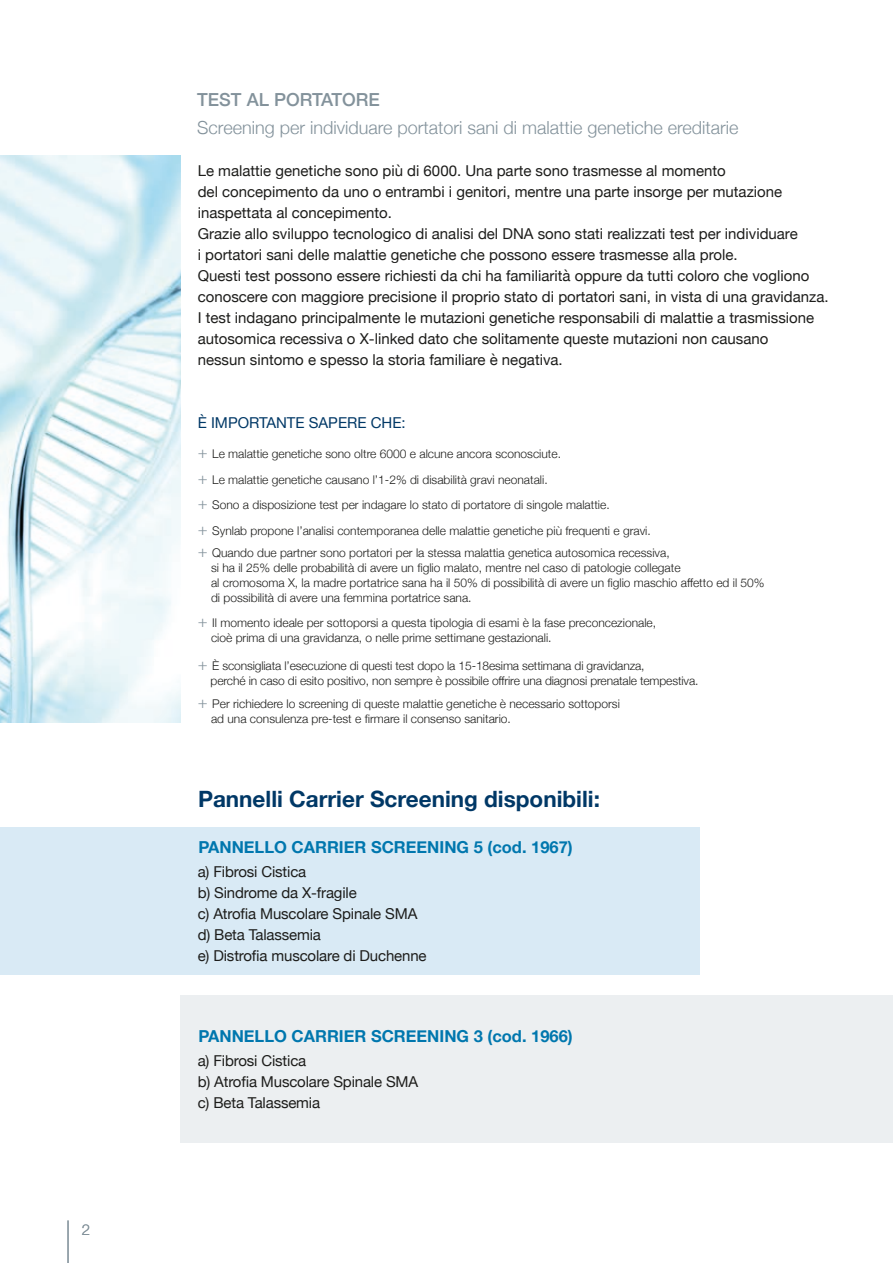
<style>
.page{position:relative;width:893px;height:1263px;background:#fff}
.page>*{position:absolute;margin:0;border:0;box-sizing:border-box;transform-origin:0 0}
.t1{font:700 22.5px "Helvetica Neue";color:#003866}
.t2{font:300 18px "Helvetica Neue";color:#83929b}
.t3{font:500 18px "Helvetica Neue";color:#83929b}
.t4{font:700 16.5px "Helvetica Neue";color:#0077ae}
.t5{font:15px/21px "Helvetica Neue";color:#1d1d1b}
.t6{font:15px "Helvetica Neue";color:#003866}
.t7{font:300 15px "Helvetica Neue";color:#83929b}
.t8{font:300 12px/15px "Helvetica Neue";color:#1d1d1b}
.s1{font-size:16.5px;color:#83929b}
</style>
<div class="page">
<div style="left:0;top:828px;width:699px;height:147px;background:#d9eaf5"></div>
<div style="left:181px;top:996px;width:712px;height:147px;background:#eceff1"></div>
<img style="left:0;top:156px;width:181px;height:567px">
<hr style="left:67px;top:1220px;width:2px;height:43px;background:#83929b">
<p class="t7" style="left:82px;top:1217px;width:10px">2</p>
<h2 class="t3" style="left:197px;top:85px;width:184px">TEST AL PORTATORE</h2>
<h2 class="t2" style="left:197px;top:113px;width:543px">Screening per individuare portatori sani di malattie genetiche ereditarie</h2>
<p class="t5" style="left:198px;top:161px;width:632px">Le malattie genetiche sono più di 6000. Una parte sono trasmesse al momento<br>del concepimento da uno o entrambi i genitori, mentre una parte insorge per mutazione inaspettata al concepimento.<br>Grazie allo sviluppo tecnologico di analisi del DNA sono stati realizzati test per individuare<br>i portatori sani delle malattie genetiche che possono essere trasmesse alla prole.<br>Questi test possono essere richiesti da chi ha familiarità oppure da tutti coloro che vogliono conoscere con maggiore precisione il proprio stato di portatori sani, in vista di una gravidanza.<br>I test indagano principalmente le mutazioni genetiche responsabili di malattie a trasmissione autosomica recessiva o X-linked dato che solitamente queste mutazioni non causano<br>nessun sintomo e spesso la storia familiare è negativa.</p>
<p class="t6" style="left:198px;top:412px;width:210px">È IMPORTANTE SAPERE CHE:</p>
<p class="t8" style="left:198px;top:440px;width:455px;line-height:25.5px"><span class="s1">+</span> Le malattie genetiche sono oltre 6000 e alcune ancora sconosciute.<br><span class="s1">+</span> Le malattie genetiche causano l’1-2% di disabilità gravi neonatali.<br><span class="s1">+</span> Sono a disposizione test per indagare lo stato di portatore di singole malattie.<br><span class="s1">+</span> Synlab propone l’analisi contemporanea delle malattie genetiche più frequenti e gravi.</p>
<p class="t8" style="left:211px;top:544px;width:555px;text-indent:-13px"><span class="s1">+</span> Quando due partner sono portatori per la stessa malattia genetica autosomica recessiva,<br>si ha il 25% delle probabilità di avere un figlio malato, mentre nel caso di patologie collegate<br>al cromosoma X, la madre portatrice sana ha il 50% di possibilità di avere un figlio maschio affetto ed il 50% di possibilità di avere una femmina portatrice sana.</p>
<p class="t8" style="left:211px;top:614px;width:447px;text-indent:-13px"><span class="s1">+</span> Il momento ideale per sottoporsi a questa tipologia di esami è la fase preconcezionale, cioè prima di una gravidanza, o nelle prime settimane gestazionali.</p>
<p class="t8" style="left:211px;top:657px;width:489px;text-indent:-13px"><span class="s1">+</span> È sconsigliata l’esecuzione di questi test dopo la 15-18esima settimana di gravidanza,<br>perché in caso di esito positivo, non sempre è possibile offrire una diagnosi prenatale tempestiva.</p>
<p class="t8" style="left:211px;top:695px;width:410px;text-indent:-13px"><span class="s1">+</span> Per richiedere lo screening di queste malattie genetiche è necessario sottoporsi ad una consulenza pre-test e firmare il consenso sanitario.</p>
<h1 class="t1" style="left:198px;top:781px;width:403px">Pannelli Carrier Screening disponibili:</h1>
<h3 class="t4" style="left:198px;top:834px;width:376px">PANNELLO CARRIER SCREENING 5 (cod. 1967)</h3>
<p class="t5" style="left:198px;top:862px;width:230px">a) Fibrosi Cistica<br>b) Sindrome da X-fragile<br>c) Atrofia Muscolare Spinale SMA d) Beta Talassemia<br>e) Distrofia muscolare di Duchenne</p>
<h3 class="t4" style="left:198px;top:1023px;width:376px">PANNELLO CARRIER SCREENING 3 (cod. 1966)</h3>
<p class="t5" style="left:198px;top:1051px;width:222px">a) Fibrosi Cistica<br>b) Atrofia Muscolare Spinale SMA c) Beta Talassemia</p>
</div>
